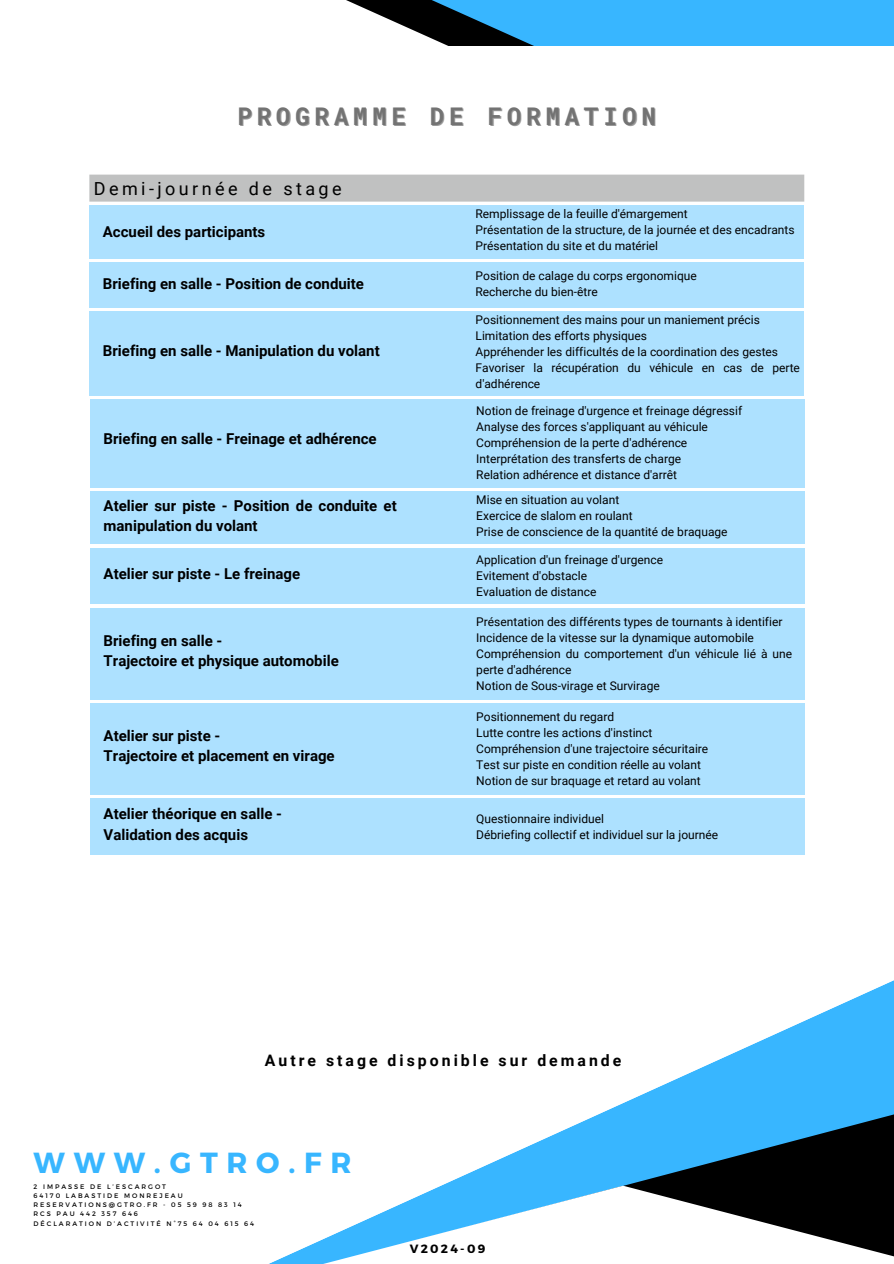
<style>
.page{position:relative;width:894px;height:1264px;background:#fff}
.page>*{position:absolute;margin:0;border:0;box-sizing:border-box;transform-origin:0 0}
.t1{font:700 29.1px "Montserrat";letter-spacing:.3em;color:#38b6ff}
.t2{font:700 24.3px "Roboto Mono";letter-spacing:.19em;color:#737373}
.t3{font:18px "Roboto";letter-spacing:.19em;color:#000}
.t4{font:700 15.9px "Roboto";letter-spacing:.19em;color:#000}
.t5{font:700 15px/20.2px "Roboto";color:#000}
.t6{font:12px/16px "Roboto";color:#000}
.t7{font:700 12px "Montserrat";letter-spacing:.19em;color:#000}
.t8{font:6.6px "Montserrat";letter-spacing:.3em;color:#000}
</style>
<div class="page">
<svg style="left:369px;top:0;width:524px;height:46px;fill:#38b6ff"></svg>
<svg style="left:628px;top:981px;width:265px;height:120px"></svg>
<svg style="left:443px;top:1101px;width:450px;height:84px;fill:#38b6ff"></svg>
<svg style="left:271px;top:1185px;width:622px;height:78px"></svg>
<div style="left:89px;top:175px;width:715px;height:27px;background:#c0c1c1"></div>
<div style="left:89px;top:262px;width:715px;height:45px;background:#ade1ff"></div>
<div style="left:89px;top:205px;width:715px;height:53px;background:#ade1ff"></div>
<div style="left:89px;top:310px;width:715px;height:85px;background:#ade1ff"></div>
<div style="left:90px;top:491px;width:714px;height:53px;background:#ade1ff"></div>
<div style="left:90px;top:399px;width:714px;height:88px;background:#ade1ff"></div>
<div style="left:90px;top:548px;width:714px;height:55px;background:#ade1ff"></div>
<div style="left:90px;top:608px;width:714px;height:91px;background:#ade1ff"></div>
<div style="left:90px;top:703px;width:714px;height:92px;background:#ade1ff"></div>
<div style="left:90px;top:798px;width:714px;height:57px;background:#ade1ff"></div>
<h2 class="t2" style="left:237px;top:100px;width:420px">PROGRAMME DE FORMATION</h2>
<h5 class="t3" style="left:94px;top:179px;width:249px">Demi-journée de stage</h5>
<h1 class="t5" style="left:103px;top:222px;width:164px">Accueil des participants</h1>
<h3 class="t5" style="left:103px;top:274px;width:262px">Briefing en salle - Position de conduite</h3>
<h3 class="t5" style="left:103px;top:341px;width:278px">Briefing en salle - Manipulation du volant</h3>
<h3 class="t5" style="left:104px;top:428px;width:274px">Briefing en salle - Freinage et adhérence</h3>
<h5 class="t6" style="left:475px;top:206px;width:320px">Remplissage de la feuille d'émargement<br>Présentation de la structure, de la journée et des encadrants<br>Présentation du site et du matériel</h5>
<h3 class="t6" style="left:475px;top:268px;width:223px">Position de calage du corps ergonomique<br>Recherche du bien-être</h3>
<h5 class="t6" style="left:475px;top:312px;width:326px">Positionnement des mains pour un maniement précis Limitation des efforts physiques<br>Appréhender les difficultés de la coordination des gestes Favoriser la récupération du véhicule en cas de perte d'adhérence</h5>
<h5 class="t6" style="left:476px;top:402px;width:267px">Notion de freinage d'urgence et freinage dégressif Analyse des forces s'appliquant au véhicule Compréhension de la perte d'adhérence Interprétation des transferts de charge<br>Relation adhérence et distance d'arrêt</h5>
<h3 class="t5" style="left:104px;top:495px;width:294px">Atelier sur piste - Position de conduite et manipulation du volant</h3>
<h5 class="t6" style="left:476px;top:492px;width:253px">Mise en situation au volant<br>Exercice de slalom en roulant<br>Prise de conscience de la quantité de braquage</h5>
<h5 class="t5" style="left:104px;top:564px;width:198px">Atelier sur piste - Le freinage</h5>
<h3 class="t5" style="left:104px;top:630px;width:237px">Briefing en salle -<br>Trajectoire et physique automobile</h3>
<h3 class="t5" style="left:104px;top:725px;width:232px">Atelier sur piste -<br>Trajectoire et placement en virage</h3>
<h3 class="t6" style="left:476px;top:551px;width:188px">Application d'un freinage d'urgence<br>Evitement d'obstacle<br>Evaluation de distance</h3>
<h5 class="t6" style="left:476px;top:613px;width:317px">Présentation des différents types de tournants à identifier Incidence de la vitesse sur la dynamique automobile Compréhension du comportement d'un véhicule lié à une perte d'adhérence<br>Notion de Sous-virage et Survirage</h5>
<h5 class="t6" style="left:476px;top:709px;width:233px">Positionnement du regard<br>Lutte contre les actions d'instinct Compréhension d'une trajectoire sécuritaire Test sur piste en condition réelle au volant Notion de sur braquage et retard au volant</h5>
<h5 class="t5" style="left:104px;top:804px;width:180px">Atelier théorique en salle -<br>Validation des acquis</h5>
<h3 class="t6" style="left:476px;top:810px;width:243px">Questionnaire individuel<br>Débriefing collectif et individuel sur la journée</h3>
<p class="t4" style="left:265px;top:1051px;width:358px">Autre stage disponible sur demande</p>
<h3 class="t1" style="left:34px;top:1143px;width:319px">WWW.GTRO.FR</h3>
<p class="t8" style="left:34px;top:1181px;width:134px">2 IMPASSE DE L’ESCARGOT</p>
<p class="t8" style="left:34px;top:1191px;width:150px">64170 LABASTIDE MONREJEAU</p>
<p class="t8" style="left:34px;top:1200px;width:210px">RESERVATIONS@GTRO.FR - 05 59 98 83 14</p>
<p class="t8" style="left:34px;top:1209px;width:106px">RCS PAU 442 357 646</p>
<p class="t8" style="left:34px;top:1218px;width:222px">DÉCLARATION D’ACTIVITÉ N°75 64 04 615 64</p>
<h4 class="t7" style="left:409px;top:1240px;width:77px">V2024-09</h4>
</div>
